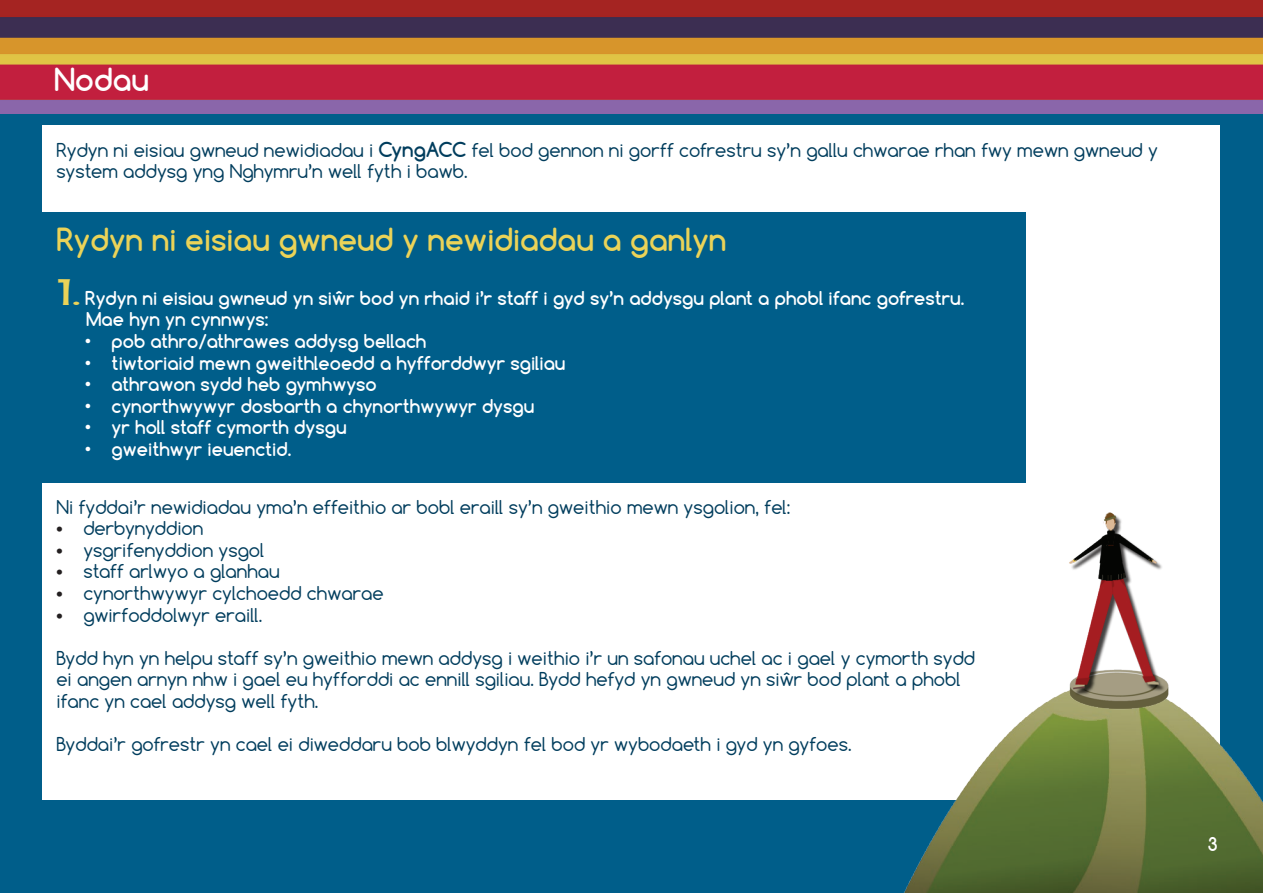
<style>
.page{position:relative;width:1263px;height:893px;background:#fff}
.page>*{position:absolute;margin:0;border:0;box-sizing:border-box;transform-origin:0 0}
.t1{font:700 30px "Comfortaa";color:#ebd358}
.t2{font:700 30px "Comfortaa";color:#fff}
.t3{font:18px/21.6px "Comfortaa";color:#003d5d}
.t4{font:700 18px/21.6px "Comfortaa";color:#fff}
.s1{font-weight:700;font-size:19.5px}
.s2{font-family:"Cherry Cream Soda";font-weight:400;font-size:36px;color:#ebd358}
.s3{font-family:"Times";color:#231f20}
</style>
<div class="page">
<div style="left:0;top:112px;width:1263px;height:781px;background:#005e8a"></div>
<div style="left:43px;top:125px;width:1177px;height:674px;background:#fff"></div>
<img style="left:0;top:0;width:1263px;height:114px">
<img style="left:893px;top:694px;width:370px;height:199px">
<img style="left:1060px;top:512px;width:114px;height:200px">
<div style="left:41px;top:213px;width:985px;height:270px;background:#005e8a"></div>
<h1 class="t2" style="left:54px;top:61px;width:96px">Nodau</h1>
<p class="t3" style="left:56px;top:139px;width:1103px">Rydyn ni eisiau gwneud newidiadau i <span class="s1">CyngACC</span> fel bod gennon ni gorff cofrestru sy’n gallu chwarae rhan fwy mewn gwneud y system addysg yng Nghymru’n well fyth i bawb.</p>
<h1 class="t1" style="left:56px;top:220px;width:671px">Rydyn ni eisiau gwneud y newidiadau a ganlyn</h1>
<p class="t4" style="left:86px;top:287px;width:880px;text-indent:-30px"><span class="s2">1.</span> Rydyn ni eisiau gwneud yn siŵr bod yn rhaid i’r staff i gyd sy’n addysgu plant a phobl ifanc gofrestru.<br>Mae hyn yn cynnwys:</p>
<p class="t4" style="left:85px;top:330px;width:343px">• pob athro/athrawes addysg bellach</p>
<p class="t4" style="left:85px;top:352px;width:482px">• tiwtoriaid mewn gweithleoedd a hyfforddwyr sgiliau</p>
<p class="t4" style="left:85px;top:373px;width:294px">• athrawon sydd heb gymhwyso</p>
<p class="t4" style="left:85px;top:395px;width:451px">• cynorthwywyr dosbarth a chynorthwywyr dysgu</p>
<p class="t4" style="left:85px;top:417px;width:263px">• yr holl staff cymorth dysgu</p>
<p class="t4" style="left:85px;top:438px;width:208px">• gweithwyr ieuenctid.</p>
<p class="t3" style="left:56px;top:496px;width:735px">Ni fyddai’r newidiadau yma’n effeithio ar bobl eraill sy’n gweithio mewn ysgolion, fel:</p>
<p class="t3" style="left:56px;top:517px;width:149px"><span class="s3">•</span> derbynyddion</p>
<p class="t3" style="left:56px;top:539px;width:210px"><span class="s3">•</span> ysgrifenyddion ysgol</p>
<p class="t3" style="left:56px;top:561px;width:225px"><span class="s3">•</span> staff arlwyo a glanhau</p>
<p class="t3" style="left:56px;top:582px;width:329px"><span class="s3">•</span> cynorthwywyr cylchoedd chwarae</p>
<p class="t3" style="left:56px;top:604px;width:207px"><span class="s3">•</span> gwirfoddolwyr eraill.</p>
<p class="t3" style="left:56px;top:647px;width:920px">Bydd hyn yn helpu staff sy’n gweithio mewn addysg i weithio i’r un safonau uchel ac i gael y cymorth sydd ei angen arnyn nhw i gael eu hyfforddi ac ennill sgiliau. Bydd hefyd yn gwneud yn siŵr bod plant a phobl ifanc yn cael addysg well fyth.</p>
<p class="t3" style="left:56px;top:733px;width:797px">Byddai’r gofrestr yn cael ei diweddaru bob blwyddyn fel bod yr wybodaeth i gyd yn gyfoes.</p>
<p class="t4" style="left:1208px;top:833px;width:11px">3</p>
</div>
